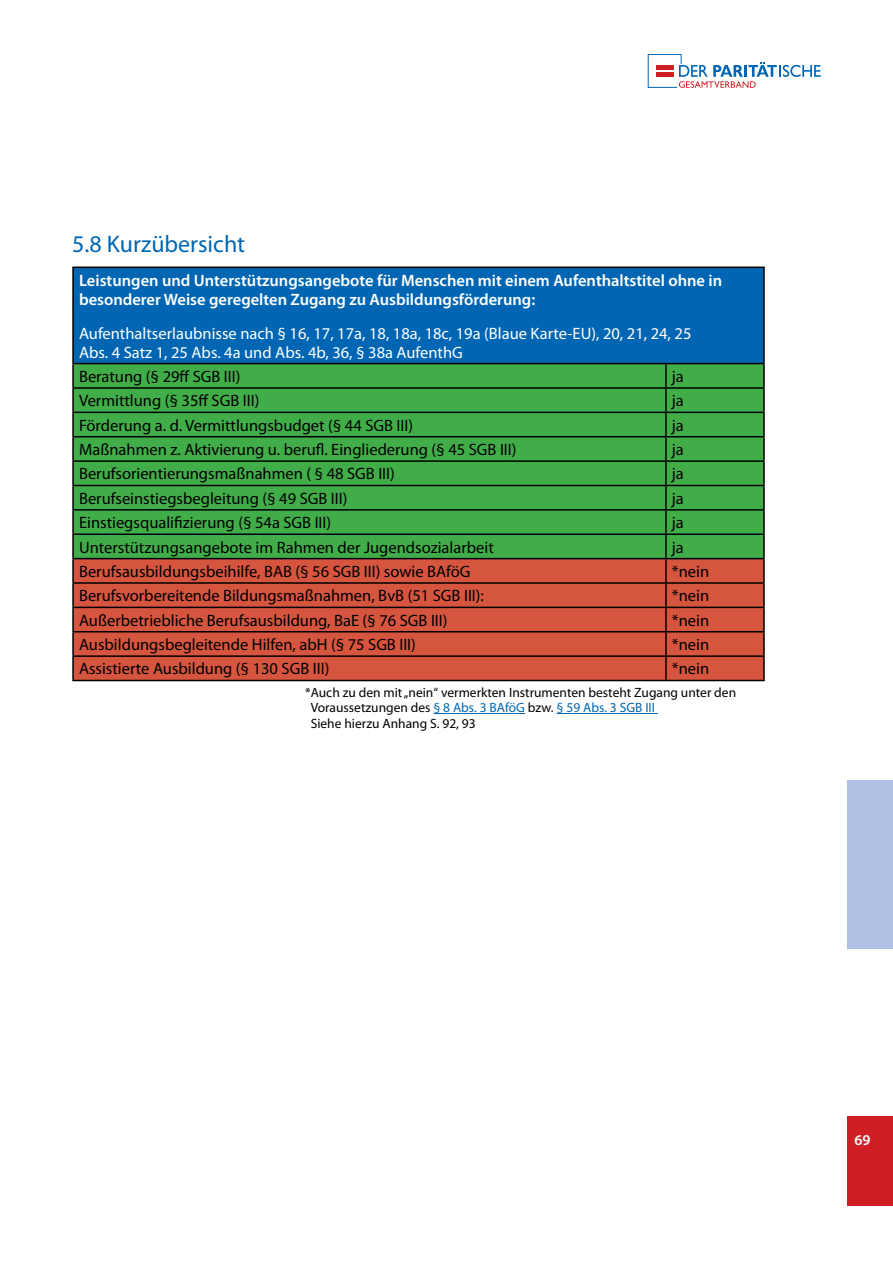
<style>
.page{position:relative;width:893px;height:1263px;background:#fff}
.page>*{position:absolute;margin:0;border:0;box-sizing:border-box;transform-origin:0 0}
.t1{font:24px "Myriad Pro";color:#0066b3}
.t2{font:16.5px "Myriad Pro";color:#000}
.t3{font:600 16.5px/19px "Myriad Pro";color:#fff}
.t4{font:16.5px/18.9px "Myriad Pro";color:#fff}
.t5{font:600 15px "Myriad Pro";color:#fff}
.t6{font:13.5px/15.6px "Myriad Pro";color:#000}
.s1{color:#0066b3}
</style>
<div class="page">
<svg style="left:648px;top:54px;width:173px;height:34px"></svg>
<div style="left:848px;top:1116px;width:45px;height:89px;background:#cf1f25"></div>
<div style="left:73px;top:267px;width:691px;height:97px;background:#0066b3"></div>
<div style="left:74px;top:364px;width:689px;height:194px;background:#41ad49"></div>
<div style="left:74px;top:559px;width:689px;height:121px;background:#d6553f"></div>
<hr style="left:72px;top:267px;width:594px;height:1px;background:#000">
<hr style="left:72px;top:268px;width:2px;height:95px;background:#000">
<hr style="left:666px;top:267px;width:99px;height:1px;background:#000">
<hr style="left:763px;top:268px;width:2px;height:95px;background:#000">
<hr style="left:72px;top:363px;width:594px;height:1px;background:#000">
<hr style="left:72px;top:364px;width:2px;height:23px;background:#000">
<hr style="left:666px;top:363px;width:99px;height:1px;background:#000">
<hr style="left:665px;top:364px;width:2px;height:23px;background:#000">
<hr style="left:763px;top:364px;width:2px;height:23px;background:#000">
<hr style="left:72px;top:387px;width:594px;height:2px;background:#000">
<hr style="left:72px;top:389px;width:2px;height:23px;background:#000">
<hr style="left:666px;top:387px;width:99px;height:2px;background:#000">
<hr style="left:665px;top:389px;width:2px;height:23px;background:#000">
<hr style="left:763px;top:389px;width:2px;height:23px;background:#000">
<hr style="left:72px;top:412px;width:594px;height:1px;background:#000">
<hr style="left:72px;top:413px;width:2px;height:23px;background:#000">
<hr style="left:666px;top:412px;width:99px;height:1px;background:#000">
<hr style="left:665px;top:413px;width:2px;height:23px;background:#000">
<hr style="left:763px;top:413px;width:2px;height:23px;background:#000">
<hr style="left:72px;top:436px;width:594px;height:1px;background:#000">
<hr style="left:72px;top:437px;width:2px;height:23px;background:#000">
<hr style="left:666px;top:436px;width:99px;height:1px;background:#000">
<hr style="left:665px;top:437px;width:2px;height:23px;background:#000">
<hr style="left:763px;top:437px;width:2px;height:23px;background:#000">
<hr style="left:72px;top:460px;width:594px;height:2px;background:#000">
<hr style="left:72px;top:462px;width:2px;height:23px;background:#000">
<hr style="left:666px;top:460px;width:99px;height:2px;background:#000">
<hr style="left:665px;top:462px;width:2px;height:23px;background:#000">
<hr style="left:763px;top:462px;width:2px;height:23px;background:#000">
<hr style="left:72px;top:485px;width:594px;height:1px;background:#000">
<hr style="left:72px;top:486px;width:2px;height:23px;background:#000">
<hr style="left:666px;top:485px;width:99px;height:1px;background:#000">
<hr style="left:665px;top:486px;width:2px;height:23px;background:#000">
<hr style="left:763px;top:486px;width:2px;height:23px;background:#000">
<hr style="left:72px;top:509px;width:594px;height:2px;background:#000">
<hr style="left:72px;top:511px;width:2px;height:22px;background:#000">
<hr style="left:666px;top:509px;width:99px;height:2px;background:#000">
<hr style="left:665px;top:511px;width:2px;height:22px;background:#000">
<hr style="left:763px;top:511px;width:2px;height:22px;background:#000">
<hr style="left:72px;top:533px;width:594px;height:2px;background:#000">
<hr style="left:72px;top:535px;width:2px;height:23px;background:#000">
<hr style="left:666px;top:533px;width:99px;height:2px;background:#000">
<hr style="left:665px;top:535px;width:2px;height:23px;background:#000">
<hr style="left:763px;top:535px;width:2px;height:23px;background:#000">
<hr style="left:72px;top:558px;width:594px;height:1px;background:#000">
<hr style="left:72px;top:559px;width:2px;height:23px;background:#000">
<hr style="left:666px;top:558px;width:99px;height:1px;background:#000">
<hr style="left:665px;top:559px;width:2px;height:23px;background:#000">
<hr style="left:763px;top:559px;width:2px;height:23px;background:#000">
<hr style="left:72px;top:582px;width:594px;height:2px;background:#000">
<hr style="left:72px;top:584px;width:2px;height:23px;background:#000">
<hr style="left:666px;top:582px;width:99px;height:2px;background:#000">
<hr style="left:665px;top:584px;width:2px;height:23px;background:#000">
<hr style="left:763px;top:584px;width:2px;height:23px;background:#000">
<hr style="left:72px;top:607px;width:594px;height:1px;background:#000">
<hr style="left:72px;top:608px;width:2px;height:23px;background:#000">
<hr style="left:666px;top:607px;width:99px;height:1px;background:#000">
<hr style="left:665px;top:608px;width:2px;height:23px;background:#000">
<hr style="left:763px;top:608px;width:2px;height:23px;background:#000">
<hr style="left:72px;top:631px;width:594px;height:1px;background:#000">
<hr style="left:72px;top:632px;width:2px;height:23px;background:#000">
<hr style="left:666px;top:631px;width:99px;height:1px;background:#000">
<hr style="left:665px;top:632px;width:2px;height:23px;background:#000">
<hr style="left:763px;top:632px;width:2px;height:23px;background:#000">
<hr style="left:72px;top:655px;width:594px;height:2px;background:#000">
<hr style="left:72px;top:657px;width:2px;height:23px;background:#000">
<hr style="left:666px;top:655px;width:99px;height:2px;background:#000">
<hr style="left:665px;top:657px;width:2px;height:23px;background:#000">
<hr style="left:763px;top:657px;width:2px;height:23px;background:#000">
<hr style="left:72px;top:680px;width:594px;height:1px;background:#000">
<hr style="left:666px;top:680px;width:99px;height:1px;background:#000">
<hr style="left:433px;top:713px;width:92px;height:1px;background:#0066b3">
<hr style="left:557px;top:713px;width:101px;height:1px;background:#0066b3">
<div style="left:848px;top:780px;width:45px;height:168px;background:#aec0e3"></div>
<h1 class="t1" style="left:72px;top:229px;width:174px">5.8 Kurzübersicht</h1>
<p class="t3" style="left:79px;top:270px;width:645px">Leistungen und Unterstützungsangebote für Menschen mit einem Aufenthaltstitel ohne in besonderer Weise geregelten Zugang zu Ausbildungsförderung:</p>
<p class="t4" style="left:79px;top:323px;width:614px">Aufenthaltserlaubnisse nach § 16, 17, 17a, 18, 18a, 18c, 19a (Blaue Karte-EU), 20, 21, 24, 25<br>Abs. 4 Satz 1, 25 Abs. 4a und Abs. 4b, 36, § 38a AufenthG</p>
<p class="t2" style="left:79px;top:366px;width:163px">Beratung (§ 29ff SGB III)</p>
<p class="t2" style="left:672px;top:366px;width:13px">ja</p>
<p class="t2" style="left:79px;top:391px;width:182px">Vermittlung (§ 35ff SGB III)</p>
<p class="t2" style="left:672px;top:391px;width:13px">ja</p>
<p class="t2" style="left:79px;top:415px;width:336px">Förderung a. d. Vermittlungsbudget (§ 44 SGB III)</p>
<p class="t2" style="left:672px;top:415px;width:13px">ja</p>
<p class="t2" style="left:79px;top:439px;width:439px">Maßnahmen z. Aktivierung u. berufl. Eingliederung (§ 45 SGB III)</p>
<p class="t2" style="left:672px;top:439px;width:13px">ja</p>
<p class="t2" style="left:79px;top:464px;width:317px">Berufsorientierungsmaßnahmen ( § 48 SGB III)</p>
<p class="t2" style="left:672px;top:464px;width:13px">ja</p>
<p class="t2" style="left:79px;top:488px;width:270px">Berufseinstiegsbegleitung (§ 49 SGB III)</p>
<p class="t2" style="left:672px;top:488px;width:13px">ja</p>
<p class="t2" style="left:79px;top:512px;width:254px">Einstiegsqualifizierung (§ 54a SGB III)</p>
<p class="t2" style="left:672px;top:512px;width:13px">ja</p>
<p class="t2" style="left:79px;top:537px;width:416px">Unterstützungsangebote im Rahmen der Jugendsozialarbeit</p>
<p class="t2" style="left:672px;top:537px;width:13px">ja</p>
<p class="t2" style="left:79px;top:561px;width:393px">Berufsausbildungsbeihilfe, BAB (§ 56 SGB III) sowie BAföG</p>
<p class="t2" style="left:672px;top:561px;width:39px">*nein</p>
<p class="t2" style="left:79px;top:586px;width:406px">Berufsvorbereitende Bildungsmaßnahmen, BvB (51 SGB III):</p>
<p class="t2" style="left:672px;top:586px;width:39px">*nein</p>
<p class="t2" style="left:79px;top:610px;width:370px">Außerbetriebliche Berufsausbildung, BaE (§ 76 SGB III)</p>
<p class="t2" style="left:672px;top:610px;width:39px">*nein</p>
<p class="t2" style="left:79px;top:634px;width:338px">Ausbildungsbegleitende Hilfen, abH (§ 75 SGB III)</p>
<p class="t2" style="left:672px;top:634px;width:39px">*nein</p>
<p class="t2" style="left:79px;top:659px;width:252px">Assistierte Ausbildung (§ 130 SGB III)</p>
<p class="t2" style="left:672px;top:659px;width:39px">*nein</p>
<p class="t6" style="left:311px;top:684px;width:427px;text-indent:-6px">*Auch zu den mit „nein“ vermerkten Instrumenten besteht Zugang unter den<br>Voraussetzungen des <span class="s1">§ 8 Abs. 3 BAföG</span> bzw. <span class="s1">§ 59 Abs. 3 SGB III<br></span>Siehe hierzu Anhang S. 92, 93</p>
<p class="t5" style="left:854px;top:1131px;width:18px">69</p>
</div>
